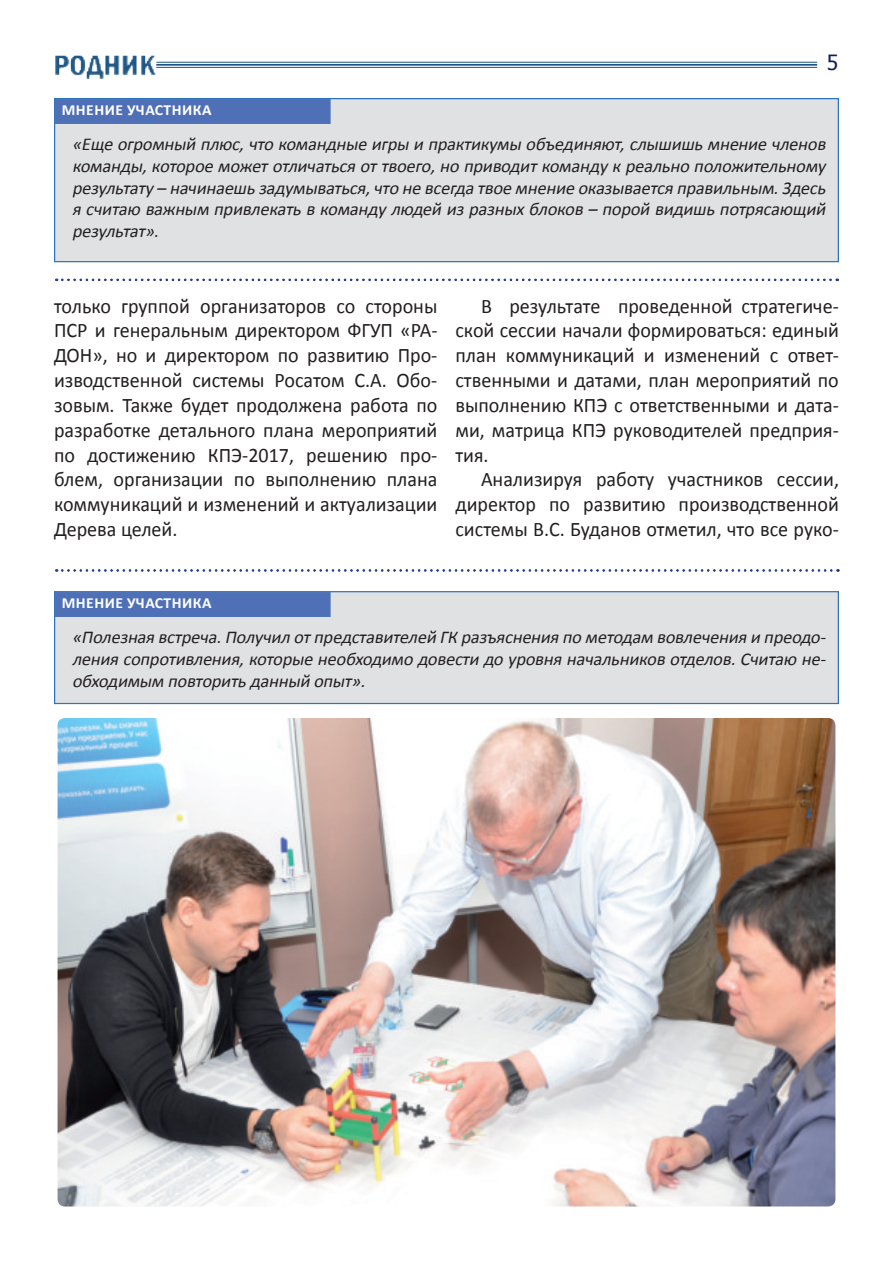
<style>
.page{position:relative;width:893px;height:1263px;background:#fff}
.page>*{position:absolute;margin:0;border:0;box-sizing:border-box;transform-origin:0 0}
.t1{font:21px "Tahoma";color:#0d1e5c}
.t2{font:20.7px/24.9px "Calibri";color:#231f20;text-align:justify}
.t3{font:italic 18px/21.6px "Calibri";color:#231f20;text-align:justify}
.t4{font:700 15.45px "Calibri";letter-spacing:.03em;color:#fff}
</style>
<div class="page">
<hr style="left:156px;top:62px;width:661px;height:1px;background:#1d5584">
<hr style="left:156px;top:64px;width:661px;height:2px;background:#1d5584">
<hr style="left:156px;top:67px;width:661px;height:1px;background:#1d5584">
<img style="left:55px;top:55px;width:107px;height:24px">
<img style="left:59px;top:719px;width:775px;height:486px">
<div style="left:54px;top:714px;width:785px;height:496px;border:4px solid #fff;border-radius:9px"></div>
<svg style="left:55px;top:278px;width:784px;height:3px"></svg>
<svg style="left:55px;top:569px;width:784px;height:3px"></svg>
<div style="left:55px;top:592px;width:783px;height:111px;background:#e0e1e3"></div>
<div style="left:54px;top:591px;width:784px;height:113px;border:1px solid #2c75bc"></div>
<div style="left:55px;top:592px;width:275px;height:24px;background:#4f70b7"></div>
<div style="left:55px;top:99px;width:783px;height:163px;background:#e0e1e3"></div>
<div style="left:54px;top:98px;width:784px;height:164px;border:1px solid #2c75bc"></div>
<div style="left:55px;top:99px;width:275px;height:24px;background:#4f70b7"></div>
<p class="t4" style="left:62px;top:100px;width:151px">мнение учаСтника</p>
<p class="t1" style="left:827px;top:51px;width:13px">5</p>
<p class="t3" style="left:72px;top:134px;width:759px">«Еще огромный плюс,что командные игры и практикумы объединяют,слышишьмнение членов команды,которое можетотличатьсяоттвоего,но приводиткомандукреально положительному результату– начинаешьзадумываться,что не всегда твое мнение оказываетсяправильным.Здесь ясчитаю важным привлекатьв командулюдей изразныхблоков – порой видишьпотрясающий результат».</p>
<p class="t2" style="left:54px;top:293px;width:385px">только группой организаторов со стороны ПСР и генеральным директором ФГУП «РА-ДОН», но и директором по развитию Про&shy;изводственной системы Росатом С.А. Обо&shy;зовым. Также будет продолжена работа по разработке детального плана мероприятий по достижению КПЭ-2017, решению про&shy;блем, организации по выполнению плана коммуникаций и изменений и актуализации Дерева целей.</p>
<p class="t2" style="left:455px;top:293px;width:385px;text-indent:26px">В результате проведенной стратегиче&shy;ской сессии начали формироваться: единый план коммуникаций и изменений с ответ&shy;ственными и датами, план мероприятий по выполнению КПЭ с ответственными и дата&shy;ми, матрица КПЭ руководителей предприя&shy;тия.</p>
<p class="t2" style="left:455px;top:467px;width:385px;text-indent:26px">Анализируя работу участников сессии, директор по развитию производственной системы В.С. Буданов отметил, что все руко-</p>
<p class="t4" style="left:62px;top:593px;width:151px">мнение учаСтника</p>
<p class="t3" style="left:72px;top:627px;width:759px">«Полезнаявстреча.Получил отпредставителей ГК разъясненияпо методам вовлеченияи преодо&shy;лениясопротивления,которые необходимо довести до уровняначальников отделов.Считаю не&shy;обходимым повторитьданный опыт».</p>
</div>
